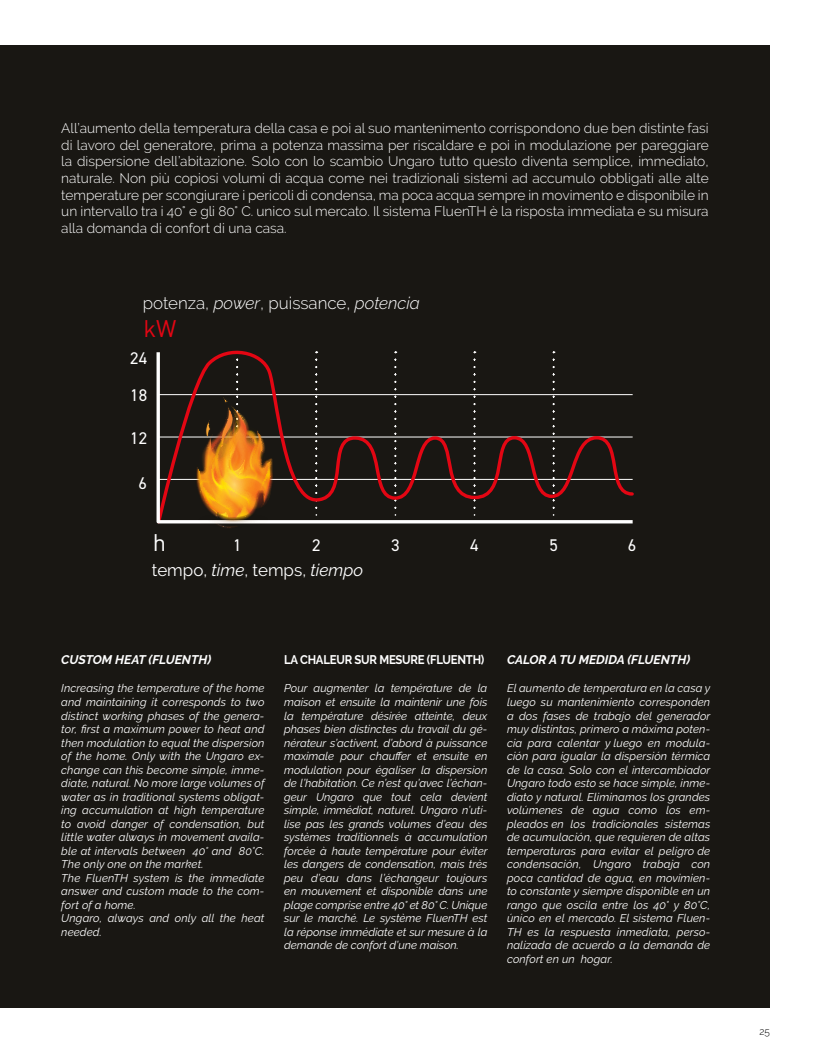
<style>
.page{position:relative;width:815px;height:1053px;background:#fff}
.page>*{position:absolute;margin:0;border:0;box-sizing:border-box;transform-origin:0 0}
.t1{font:23.75px "DIN Regular Alternate";color:#e30613}
.t2{font:23.75px "DIN Regular Alternate";color:#fff}
.t3{font:300 17px "Raleway";color:#fff}
.t4{font:17px "Raleway";color:#fff}
.t5{font:17px "DIN2014";color:#fff}
.t6{font:300 13.75px/16.5px "Raleway";color:#fff;text-align:justify}
.t7{font:italic 700 12.5px "Raleway";color:#fff}
.t8{font:700 12.5px "Raleway";letter-spacing:-.02em;color:#fff;scale:.91 1}
.t9{font:italic 11.25px/13.5px "Raleway";letter-spacing:.01em;color:#fff;text-align:justify}
.t10{font:300 10px "Raleway";color:#000}
.s1{font-style:italic}
</style>
<div class="page">
<div style="left:0;top:45px;width:770px;height:962px;background:#191713"></div>
<svg style="left:156px;top:350px;width:478px;height:174px"></svg>
<svg style="left:168px;top:351px;width:133px;height:177px"></svg>
<p class="t6" style="left:61px;top:120px;width:649px">All’aumento della temperatura della casa e poi al suo mantenimento corrispondono due ben distinte fasi di lavoro del generatore, prima a potenza massima per riscaldare e poi in modulazione per pareggiare la dispersione dell’abitazione. Solo con lo scambio Ungaro tutto questo diventa semplice, immediato, naturale. Non più copiosi volumi di acqua come nei tradizionali sistemi ad accumulo obbligati alle alte temperature per scongiurare i pericoli di condensa, ma poca acqua sempre in movimento e disponibile in un intervallo tra i 40° e gli 80° C. unico sul mercato. Il sistema FluenTH è la risposta immediata e su misura alla domanda di confort di una casa.</p>
<h2 class="t3" style="left:143px;top:293px;width:279px">potenza, <span class="s1">power</span>, puissance, <span class="s1">potencia</span></h2>
<h1 class="t1" style="left:143px;top:314px;width:34px">jV</h1>
<h2 class="t5" style="left:130px;top:347px;width:18px">24</h2>
<h2 class="t5" style="left:130px;top:385px;width:18px">18</h2>
<h2 class="t5" style="left:130px;top:427px;width:18px">12</h2>
<h2 class="t5" style="left:139px;top:472px;width:10px">6</h2>
<h1 class="t2" style="left:153px;top:527px;width:15px">g</h1>
<h2 class="t5" style="left:233px;top:535px;width:10px">1</h2>
<h2 class="t5" style="left:312px;top:535px;width:10px">2</h2>
<h2 class="t5" style="left:391px;top:535px;width:10px">3</h2>
<h2 class="t5" style="left:470px;top:535px;width:10px">4</h2>
<h2 class="t5" style="left:549px;top:535px;width:10px">5</h2>
<h2 class="t5" style="left:628px;top:535px;width:10px">6</h2>
<h2 class="t4" style="left:152px;top:560px;width:213px">tempo, <span class="s1">time</span>, temps, <span class="s1">tiempo</span></h2>
<p class="t7" style="left:61px;top:652px;width:151px">CUSTOM HEAT (FLUENTH)</p>
<p class="t9" style="left:61px;top:681px;width:205px;text-align:left">Increasing the temperature of the home and maintaining it corresponds to two distinct working phases of the genera&shy;tor, first a maximum power to heat and then modulation to equal the dispersion of the home. Only with the Ungaro ex&shy;change can this become simple, imme&shy;diate, natural. No more large volumes of water as in traditional systems obligat&shy;ing accumulation at high temperature to avoid danger of condensation, but little water always in movement availa&shy;ble at intervals between 40° and 80°C.<br>The only one on the market.<br>The FluenTH system is the immediate answer and custom made to the com&shy;fort of a home.<br>Ungaro, always and only all the heat needed.</p>
<p class="t8" style="left:284px;top:652px;width:222px">LA CHALEUR SUR MESURE (FLUENTH)</p>
<p class="t9" style="left:284px;top:681px;width:205px">Pour augmenter la température de la maison et ensuite la maintenir une fois la température désirée atteinte, deux phases bien distinctes du travail du gé&shy;nérateur s’activent, d’abord à puissance maximale pour chauffer et ensuite en modulation pour égaliser la dispersion de l’habitation. Ce n’est qu’avec l’échan&shy;geur Ungaro que tout cela devient simple, immédiat, naturel. Ungaro n’uti&shy;lise pas les grands volumes d’eau des systèmes traditionnels à accumulation forcée à haute température pour éviter les dangers de condensation, mais très peu d’eau dans l’échangeur toujours en mouvement et disponible dans une plage comprise entre 40° et 80° C. Unique sur le marché. Le système FluenTH est la réponse immédiate et sur mesure à la demande de confort d’une maison.</p>
<p class="t7" style="left:507px;top:652px;width:185px">CALOR A TU MEDIDA (FLUENTH)</p>
<p class="t9" style="left:507px;top:681px;width:205px">El aumento de temperatura en la casa y luego su mantenimiento corresponden a dos fases de trabajo del generador muy distintas, primero a máxima poten&shy;cia para calentar y luego en modula&shy;ción para igualar la dispersión térmica de la casa. Solo con el intercambiador Ungaro todo esto se hace simple, inme&shy;diato y natural. Eliminamos los grandes volúmenes de agua como los em&shy;pleados en los tradicionales sistemas de acumulación, que requieren de altas temperaturas para evitar el peligro de condensación, Ungaro trabaja con poca cantidad de agua, en movimien&shy;to constante y siempre disponible en un rango que oscila entre los 40° y 80°C, único en el mercado. El sistema Fluen-TH es la respuesta inmediata, perso&shy;nalizada de acuerdo a la demanda de confort en un hogar.</p>
<p class="t10" style="left:759px;top:1025px;width:12px">25</p>
</div>
